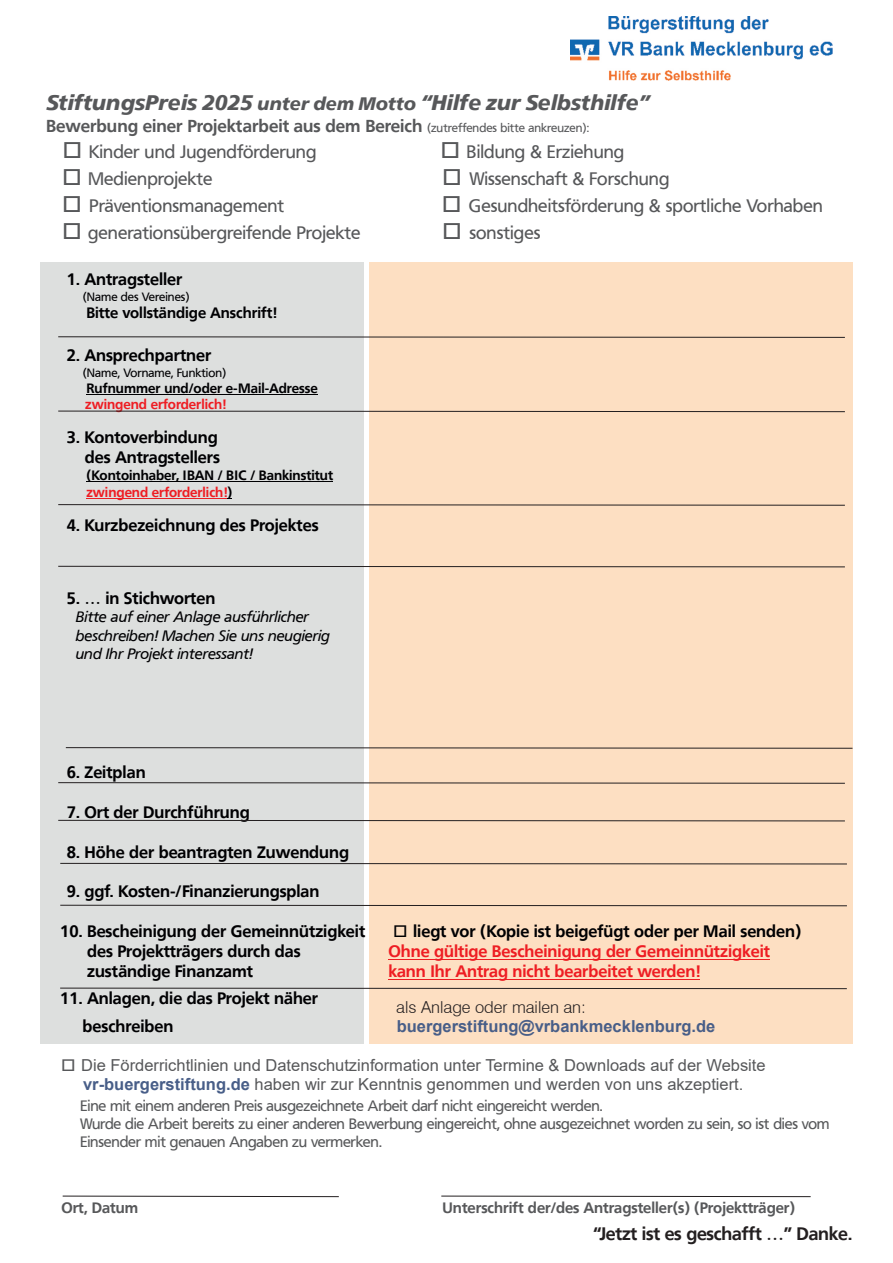
<style>
.page{position:relative;width:893px;height:1263px;background:#fff}
.page>*{position:absolute;margin:0;border:0;box-sizing:border-box;transform-origin:0 0}
.t1{font:italic 700 21px "Frutiger VR";color:#57585a}
.t2{font:18px "Frutiger VR";color:#57585a}
.t3{font:700 18px "Frutiger VR";letter-spacing:-.01em;color:#231f20}
.t4{font:700 17.25px "Frutiger VR";color:#57585a}
.t5{font:700 16.5px/20px "Frutiger VR";color:#000002;text-align:right}
.t6{font:16.5px/19.2px "Arial";color:#57585a;text-align:center}
.t7{font:700 16.5px "Frutiger VR";color:#ee1d23}
.t8{font:700 16.5px "Arial";color:#485e88}
.t9{font:300 16.5px "Swiss 721 BT";color:#231f20}
.t10{font:15px/18px "Frutiger VR";letter-spacing:-.015em;color:#57585a}
.t11{font:italic 15px/18.3px "Frutiger VR";color:#000002}
.t12{font:700 15px "Frutiger VR";color:#57585a}
.t13{font:700 15px "Frutiger VR";color:#000002}
.t14{font:700 13.5px/17.1px "Frutiger VR";color:#000002}
.t15{font:700 13.5px "Frutiger VR";color:#ee1d23}
.t16{font:12px "Frutiger VR";color:#000002}
.s1{font-size:18px}
.s2{font-weight:400;font-size:12px}
.s3{font-size:22.5px}
.s4{font-weight:700;font-size:22.5px}
.s5{color:#ee1d23}
.s6{font-family:"Frutiger VR";font-weight:700}
.s7{font-weight:700;color:#485e88}
</style>
<div class="page">
<svg style="left:441px;top:1195px;width:370px;height:2px"></svg>
<svg style="left:62px;top:1195px;width:277px;height:2px"></svg>
<img style="left:570px;top:16px;width:263px;height:64px">
<div style="left:40px;top:262px;width:324px;height:781px;background:#dddfde"></div>
<div style="left:369px;top:262px;width:483px;height:781px;background:#fddfc2"></div>
<svg style="left:65px;top:747px;width:788px;height:2px;background:#897e75"></svg>
<svg style="left:58px;top:782px;width:787px;height:2px;background:#897e75"></svg>
<hr style="left:86px;top:394px;width:232px;height:1px;background:#000002">
<hr style="left:86px;top:481px;width:247px;height:1px;background:#000002">
<hr style="left:388px;top:959px;width:382px;height:1px;background:#ee1d23">
<hr style="left:388px;top:979px;width:312px;height:1px;background:#ee1d23">
<svg style="left:58px;top:819px;width:787px;height:3px"></svg>
<svg style="left:60px;top:863px;width:787px;height:2px"></svg>
<svg style="left:58px;top:336px;width:787px;height:2px;background:#897e75"></svg>
<svg style="left:58px;top:410px;width:787px;height:2px"></svg>
<svg style="left:58px;top:498px;width:787px;height:8px"></svg>
<svg style="left:58px;top:565px;width:787px;height:3px"></svg>
<svg style="left:60px;top:904px;width:787px;height:2px"></svg>
<svg style="left:60px;top:987px;width:787px;height:2px"></svg>
<p class="t1" style="left:46px;top:94px;width:605px">StiftungsPreis 2025 <span class="s1">unter dem Motto</span> “Hilfe zur Selbsthilfe”</p>
<p class="t4" style="left:46px;top:119px;width:544px">Bewerbung einer Projektarbeit aus dem Bereich <span class="s2">(zutreffendes bitte ankreuzen):</span></p>
<p class="t2" style="left:61px;top:144px;width:257px"><span class="s3">ª</span> Kinder und Jugendförderung</p>
<p class="t2" style="left:439px;top:144px;width:187px"><span class="s4">ª</span> Bildung &amp; Erziehung</p>
<p class="t2" style="left:61px;top:171px;width:153px"><span class="s3">ª</span> Medienprojekte</p>
<p class="t2" style="left:441px;top:171px;width:230px"><span class="s3">ª</span> Wissenschaft &amp; Forschung</p>
<p class="t2" style="left:61px;top:198px;width:225px"><span class="s4">ª</span> Präventionsmanagement</p>
<p class="t2" style="left:440px;top:198px;width:384px"><span class="s3">ª</span> Gesundheitsförderung &amp; sportliche Vorhaben</p>
<p class="t2" style="left:61px;top:226px;width:301px"><span class="s4">ª</span> generationsübergreifende Projekte</p>
<p class="t2" style="left:441px;top:226px;width:101px"><span class="s3">ª</span> sonstiges</p>
<p class="t5" style="left:67px;top:271px;width:117px">1. Antragsteller</p>
<p class="t16" style="left:83px;top:292px;width:108px">(Name des Vereines)</p>
<p class="t13" style="left:86px;top:307px;width:192px">Bitte vollständige Anschrift!</p>
<p class="t5" style="left:67px;top:347px;width:146px">2. Ansprechpartner</p>
<p class="t16" style="left:83px;top:368px;width:144px">(Name, Vorname, Funktion)</p>
<p class="t14" style="left:86px;top:380px;width:233px">Rufnummer und/oder e-Mail-Adresse</p>
<p class="t15" style="left:85px;top:399px;width:142px">zwingend erforderlich!</p>
<p class="t5" style="left:67px;top:428px;width:155px">3. Kontoverbindung des Antragstellers</p>
<p class="t14" style="left:86px;top:468px;width:248px">(Kontoinhaber, IBAN / BIC / Bankinstitut <span class="s5">zwingend erforderlich!</span>)</p>
<p class="t5" style="left:67px;top:516px;width:253px">4. Kurzbezeichnung des Projektes</p>
<p class="t5" style="left:67px;top:590px;width:150px">5. … in Stichworten</p>
<p class="t11" style="left:76px;top:609px;width:256px">Bitte auf einer Anlage ausführlicher beschreiben! Machen Sie uns neugierig und Ihr Projekt interessant!</p>
<p class="t5" style="left:67px;top:763px;width:80px">6. Zeitplan</p>
<p class="t5" style="left:67px;top:803px;width:184px">7. Ort der Durchführung</p>
<p class="t5" style="left:67px;top:843px;width:284px">8. Höhe der beantragten Zuwendung</p>
<p class="t5" style="left:67px;top:883px;width:254px">9. ggf. Kosten-/Finanzierungsplan</p>
<p class="t5" style="left:60px;top:923px;width:306px">10. Bescheinigung der Gemeinnützigkeit</p>
<p class="t5" style="left:392px;top:923px;width:411px">ª liegt vor (Kopie ist beigefügt oder per Mail senden)</p>
<p class="t5" style="left:87px;top:943px;width:215px">des Projektträgers durch das</p>
<p class="t7" style="left:388px;top:944px;width:383px">Ohne gültige Bescheinigung der Gemeinnützigkeit</p>
<p class="t5" style="left:87px;top:963px;width:168px">zuständige Finanzamt</p>
<p class="t7" style="left:388px;top:964px;width:313px">kann Ihr Antrag nicht bearbeitet werden!</p>
<p class="t5" style="left:83px;top:986px;width:237px;line-height:27.3px;text-align:left;text-indent:-22px">11. Anlagen, die das Projekt näher beschreiben</p>
<p class="t9" style="left:396px;top:1000px;width:191px">als Anlage oder mailen an:</p>
<p class="t8" style="left:397px;top:1019px;width:320px">buergerstiftung@vrbankmecklenburg.de</p>
<p class="t6" style="left:60px;top:1057px;width:707px"><span class="s6">ª</span> Die Förderrichtlinien und Datenschutzinformation unter Termine &amp; Downloads auf der Website <span class="s7">vr-buergerstiftung.de</span> haben wir zur Kenntnis genommen und werden von uns akzeptiert.</p>
<p class="t10" style="left:80px;top:1098px;width:751px">Eine mit einem anderen Preis ausgezeichnete Arbeit darf nicht eingereicht werden.<br>Wurde die Arbeit bereits zu einer anderen Bewerbung eingereicht, ohne ausgezeichnet worden zu sein, so ist dies vom<br>Einsender mit genauen Angaben zu vermerken.</p>
<p class="t12" style="left:61px;top:1201px;width:78px">Ort, Datum</p>
<p class="t12" style="left:443px;top:1201px;width:354px">Unterschrift der/des Antragsteller(s) (Projektträger)</p>
<p class="t3" style="left:594px;top:1226px;width:260px">“Jetzt ist es geschafft …” Danke.</p>
</div>
